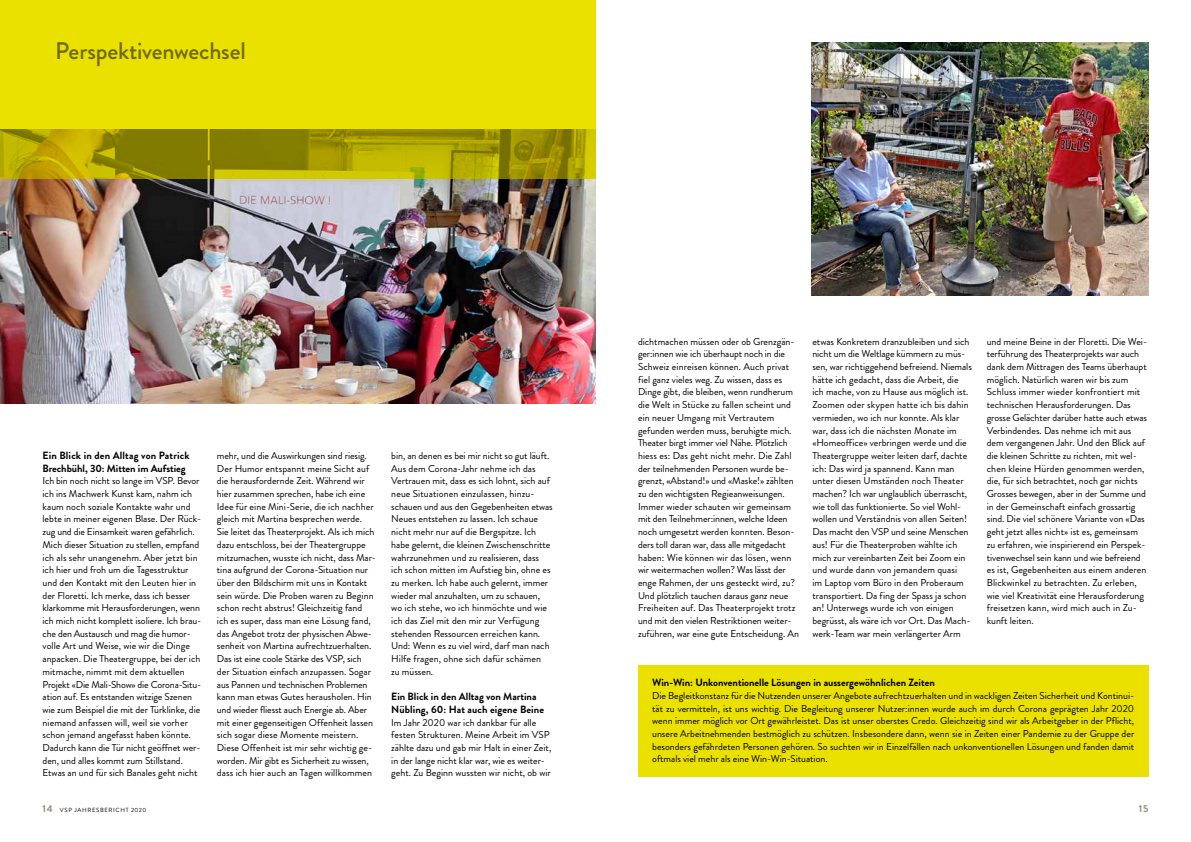
<style>
.page{position:relative;width:1191px;height:842px;background:#fff}
.page>*{position:absolute;margin:0;border:0;box-sizing:border-box;transform-origin:0 0}
.t1{font:500 24px "Brandon Grotesque";letter-spacing:-.01em;color:#6e6900}
.t2{font:700 10.5px/12.7px "Brandon Grotesque";color:#000}
.t3{font:10px/12.7px "Brandon Grotesque";color:#000}
.t4{font:700 10px "Brandon Grotesque";color:#938a7e}
.t5{font:6px "Brandon Grotesque";letter-spacing:.11em;color:#000}
.s1{font-weight:700;font-size:10px;color:#938a7e}
</style>
<div class="page">
<img style="left:0;top:179px;width:595px;height:224px">
<div style="left:0;top:0;width:595px;height:129px;background:#ebe100"></div>
<svg style="left:0;top:129px;width:595px;height:50px;background:#a29800"></svg>
<img style="left:811px;top:43px;width:337px;height:252px">
<div style="left:638px;top:665px;width:510px;height:111px;background:#ebe100"></div>
<h1 class="t1" style="left:55px;top:34px;width:192px">Perspektivenwechsel</h1>
<p class="t2" style="left:43px;top:449px;width:149px">Ein Blick in den Alltag von Patrick<br>Brechbühl, 30: Mitten im Aufstieg</p>
<p class="t3" style="left:43px;top:475px;width:160px">Ich bin noch nicht so lange im VSP. Bevor ich ins Machwerk Kunst kam, nahm ich kaum noch soziale Kontakte wahr und lebte in meiner eigenen Blase. Der Rück&shy;zug und die Einsamkeit waren gefährlich.<br>Mich dieser Situation zu stellen, empfand ich als sehr unangenehm. Aber jetzt bin ich hier und froh um die Tagesstruktur und den Kontakt mit den Leuten hier in der Floretti. Ich merke, dass ich besser klarkomme mit Herausforderungen, wenn ich mich nicht komplett isoliere. Ich brau&shy;che den Austausch und mag die humor&shy;volle Art und Weise, wie wir die Dinge anpacken. Die Theatergruppe, bei der ich mitmache, nimmt mit dem aktuellen Projekt «Die Mali-Show» die Corona-Situ&shy;ation auf. Es entstanden witzige Szenen wie zum Beispiel die mit der Türklinke, die niemand anfassen will, weil sie vorher schon jemand angefasst haben könnte.<br>Dadurch kann die Tür nicht geöffnet wer&shy;den, und alles kommt zum Stillstand.<br>Etwas an und für sich Banales geht nicht</p>
<p class="t3" style="left:217px;top:449px;width:161px">mehr, und die Auswirkungen sind riesig.<br>Der Humor entspannt meine Sicht auf die herausfordernde Zeit. Während wir hier zusammen sprechen, habe ich eine Idee für eine Mini-Serie, die ich nachher gleich mit Martina besprechen werde.<br>Sie leitet das Theaterprojekt. Als ich mich dazu entschloss, bei der Theatergruppe mitzumachen, wusste ich nicht, dass Mar&shy;tina aufgrund der Corona-Situation nur über den Bildschirm mit uns in Kontakt sein würde. Die Proben waren zu Beginn schon recht abstrus! Gleichzeitig fand ich es super, dass man eine Lösung fand, das Angebot trotz der physischen Abwe&shy;senheit von Martina aufrechtzuerhalten.<br>Das ist eine coole Stärke des VSP, sich der Situation einfach anzupassen. Sogar aus Pannen und technischen Problemen kann man etwas Gutes herausholen. Hin und wieder fliesst auch Energie ab. Aber mit einer gegenseitigen Offenheit lassen sich sogar diese Momente meistern.<br>Diese Offenheit ist mir sehr wichtig ge&shy;worden. Mir gibt es Sicherheit zu wissen, dass ich hier auch an Tagen willkommen</p>
<p class="t3" style="left:391px;top:449px;width:163px">bin, an denen es bei mir nicht so gut läuft.<br>Aus dem Corona-Jahr nehme ich das Vertrauen mit, dass es sich lohnt, sich auf neue Situationen einzulassen, hinzu&shy;schauen und aus den Gegebenheiten etwas Neues entstehen zu lassen. Ich schaue nicht mehr nur auf die Bergspitze. Ich habe gelernt, die kleinen Zwischenschritte wahrzunehmen und zu realisieren, dass ich schon mitten im Aufstieg bin, ohne es zu merken. Ich habe auch gelernt, immer wieder mal anzuhalten, um zu schauen, wo ich stehe, wo ich hinmöchte und wie ich das Ziel mit den mir zur Verfügung stehenden Ressourcen erreichen kann.<br>Und: Wenn es zu viel wird, darf man nach Hilfe fragen, ohne sich dafür schämen<br>zu müssen.</p>
<p class="t2" style="left:391px;top:690px;width:154px">Ein Blick in den Alltag von Martina<br>Nübling, 60: Hat auch eigene Beine</p>
<p class="t3" style="left:391px;top:716px;width:161px">Im Jahr 2020 war ich dankbar für alle festen Strukturen. Meine Arbeit im VSP zählte dazu und gab mir Halt in einer Zeit, in der lange nicht klar war, wie es weiter&shy;geht. Zu Beginn wussten wir nicht, ob wir</p>
<p class="t3" style="left:638px;top:335px;width:162px">dichtmachen müssen oder ob Grenzgän&shy;ger:innen wie ich überhaupt noch in die Schweiz einreisen können. Auch privat fiel ganz vieles weg. Zu wissen, dass es Dinge gibt, die bleiben, wenn rundherum die Welt in Stücke zu fallen scheint und ein neuer Umgang mit Vertrautem gefunden werden muss, beruhigte mich.<br>Theater birgt immer viel Nähe. Plötzlich hiess es: Das geht nicht mehr. Die Zahl der teilnehmenden Personen wurde be&shy;grenzt, «Abstand!» und «Maske!» zählten zu den wichtigsten Regieanweisungen.<br>Immer wieder schauten wir gemeinsam mit den Teilnehmer:innen, welche Ideen noch umgesetzt werden konnten. Beson&shy;ders toll daran war, dass alle mitgedacht haben: Wie können wir das lösen, wenn wir weitermachen wollen? Was lässt der enge Rahmen, der uns gesteckt wird, zu?<br>Und plötzlich tauchen daraus ganz neue Freiheiten auf. Das Theaterprojekt trotz und mit den vielen Restriktionen weiter&shy;zuführen, war eine gute Entscheidung. An</p>
<p class="t3" style="left:812px;top:335px;width:161px">etwas Konkretem dranzubleiben und sich nicht um die Weltlage kümmern zu müs&shy;sen, war richtiggehend befreiend. Niemals hätte ich gedacht, dass die Arbeit, die ich mache, von zu Hause aus möglich ist.<br>Zoomen oder skypen hatte ich bis dahin vermieden, wo ich nur konnte. Als klar war, dass ich die nächsten Monate im «Homeoffice» verbringen werde und die Theatergruppe weiter leiten darf, dachte ich: Das wird ja spannend. Kann man unter diesen Umständen noch Theater machen? Ich war unglaublich überrascht, wie toll das funktionierte. So viel Wohl&shy;wollen und Verständnis von allen Seiten!<br>Das macht den VSP und seine Menschen aus! Für die Theaterproben wählte ich mich zur vereinbarten Zeit bei Zoom ein und wurde dann von jemandem quasi<br>im Laptop vom Büro in den Proberaum transportiert. Da fing der Spass ja schon an! Unterwegs wurde ich von einigen begrüsst, als wäre ich vor Ort. Das Mach&shy;werk-Team war mein verlängerter Arm</p>
<p class="t3" style="left:986px;top:335px;width:162px">und meine Beine in der Floretti. Die Wei&shy;terführung des Theaterprojekts war auch dank dem Mittragen des Teams überhaupt möglich. Natürlich waren wir bis zum Schluss immer wieder konfrontiert mit technischen Herausforderungen. Das grosse Gelächter darüber hatte auch etwas Verbindendes. Das nehme ich mit aus dem vergangenen Jahr. Und den Blick auf die kleinen Schritte zu richten, mit wel&shy;chen kleine Hürden genommen werden, die, für sich betrachtet, noch gar nichts Grosses bewegen, aber in der Summe und in der Gemeinschaft einfach grossartig sind. Die viel schönere Variante von «Das geht jetzt alles nicht» ist es, gemeinsam zu erfahren, wie inspirierend ein Perspek&shy;tivenwechsel sein kann und wie befreiend es ist, Gegebenheiten aus einem anderen Blickwinkel zu betrachten. Zu erleben, wie viel Kreativität eine Herausforderung freisetzen kann, wird mich auch in Zu&shy;kunft leiten.</p>
<p class="t2" style="left:652px;top:676px;width:284px">Win-Win: Unkonventionelle Lösungen in aussergewöhnlichen Zeiten</p>
<p class="t3" style="left:652px;top:689px;width:483px">Die Begleitkonstanz für die Nutzenden unserer Angebote aufrechtzuerhalten und in wackligen Zeiten Sicherheit und Kontinui&shy;tät zu vermitteln, ist uns wichtig. Die Begleitung unserer Nutzer:innen wurde auch im durch Corona geprägten Jahr 2020 wenn immer möglich vor Ort gewährleistet. Das ist unser oberstes Credo. Gleichzeitig sind wir als Arbeitgeber in der Pflicht, unsere Arbeitnehmenden bestmöglich zu schützen. Insbesondere dann, wenn sie in Zeiten einer Pandemie zu der Gruppe der besonders gefährdeten Personen gehören. So suchten wir in Einzelfällen nach unkonventionellen Lösungen und fanden damit oftmals viel mehr als eine Win-Win-Situation.</p>
<p class="t5" style="left:43px;top:806px;width:105px"><span class="s1">14</span> VSP JAHRESBERICHT 2020</p>
<p class="t4" style="left:1138px;top:802px;width:11px">15</p>
</div>
